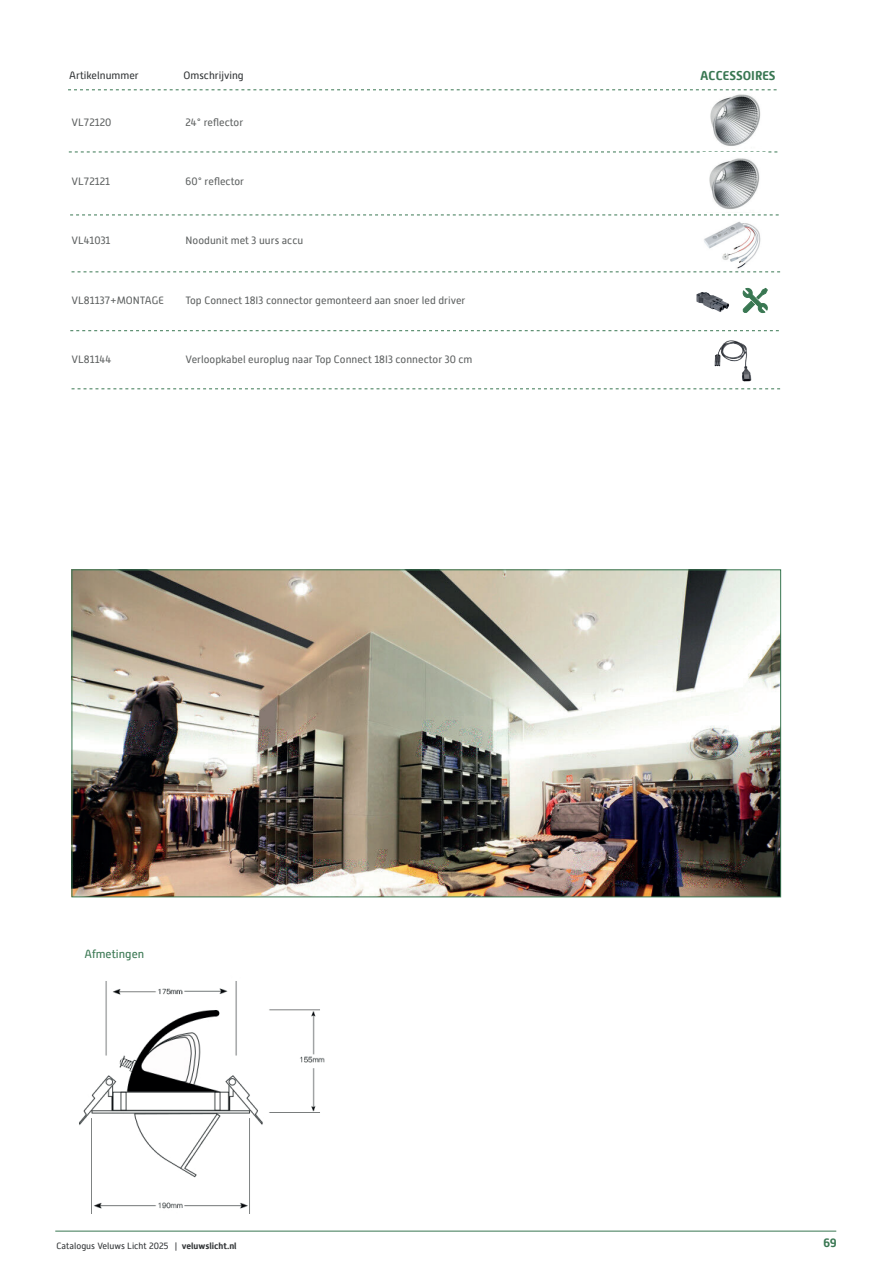
<style>
.page{position:relative;width:893px;height:1263px;background:#fff}
.page>*{position:absolute;margin:0;border:0;box-sizing:border-box;transform-origin:0 0}
.t1{font:700 12.75px "Alwyn New W00";color:#397752}
.t2{font:700 12px "Alwyn New W00";color:#397752}
.t3{font:11.7px "Alwyn New W00";color:#397752}
.t4{font:10.5px "Alwyn New W00";color:#5f6262}
.t5{font:10.5px "Alwyn New W00";color:#333638}
.t6{font:9px "Alwyn New W00";color:#333638}
.s1{font-weight:700}
</style>
<div class="page">
<hr style="left:55px;top:1231px;width:781px;height:1px;background:#397752">
<img style="left:79px;top:981px;width:246px;height:232px">
<img style="left:702px;top:90px;width:63px;height:56px">
<svg style="left:69px;top:152px;width:708px;height:1px"></svg>
<svg style="left:68px;top:89px;width:709px;height:1px"></svg>
<svg style="left:70px;top:215px;width:709px;height:1px"></svg>
<img style="left:701px;top:152px;width:64px;height:58px">
<img style="left:704px;top:221px;width:57px;height:48px">
<svg style="left:72px;top:271px;width:708px;height:1px"></svg>
<svg style="left:70px;top:330px;width:709px;height:1px"></svg>
<svg style="left:72px;top:388px;width:708px;height:1px"></svg>
<img style="left:74px;top:571px;width:705px;height:324px">
<img style="left:696px;top:292px;width:33px;height:20px">
<svg style="left:742px;top:288px;width:26px;height:25px"></svg>
<img style="left:714px;top:340px;width:38px;height:42px">
<p class="t5" style="left:69px;top:70px;width:71px">Artikelnummer</p>
<p class="t5" style="left:183px;top:70px;width:62px">Omschrijving</p>
<p class="t4" style="left:71px;top:116px;width:42px">VL72120</p>
<p class="t4" style="left:186px;top:116px;width:59px">24° reflector</p>
<p class="t4" style="left:71px;top:176px;width:40px">VL72121</p>
<p class="t4" style="left:186px;top:176px;width:60px">60° reflector</p>
<p class="t4" style="left:71px;top:235px;width:41px">VL41031</p>
<p class="t4" style="left:186px;top:235px;width:119px">Noodunit met 3 uurs accu</p>
<p class="t4" style="left:71px;top:294px;width:94px">VL81137+MONTAGE</p>
<p class="t4" style="left:186px;top:294px;width:281px">Top Connect 18I3 connector gemonteerd aan snoer led driver</p>
<p class="t4" style="left:71px;top:353px;width:41px">VL81144</p>
<p class="t4" style="left:186px;top:353px;width:288px">Verloopkabel europlug naar Top Connect 18I3 connector 30 cm</p>
<p class="t1" style="left:700px;top:68px;width:77px">ACCESSOIRES</p>
<p class="t3" style="left:84px;top:947px;width:61px">Afmetingen</p>
<p class="t6" style="left:57px;top:1240px;width:182px">Catalogus Veluws Licht 2025 | <span class="s1">veluwslicht.nl</span></p>
<p class="t2" style="left:823px;top:1235px;width:15px">69</p>
</div>
